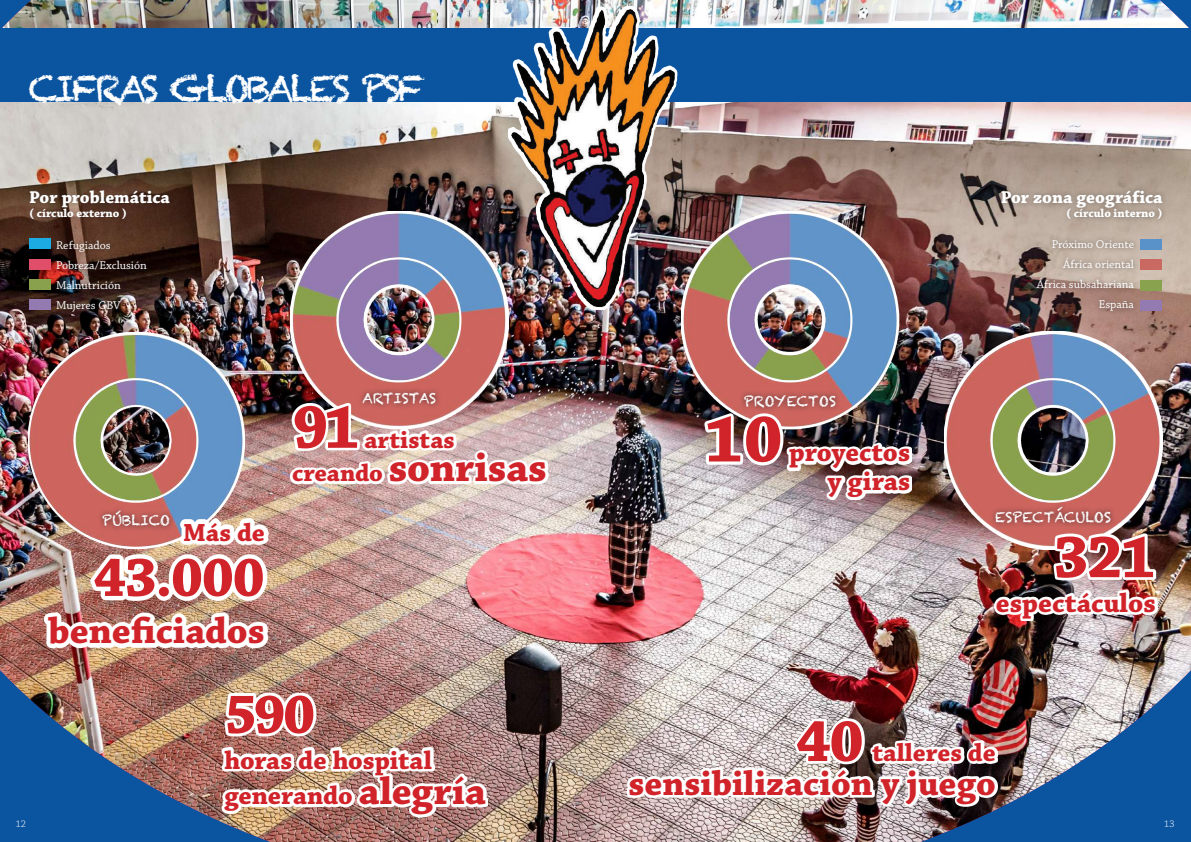
<style>
.page{position:relative;width:1191px;height:842px;background:#fff}
.page>*{position:absolute;margin:0;border:0;box-sizing:border-box;transform-origin:0 0}
.t1{font:700 70px "Chaparral Pro";color:#d1232a}
.t2{font:700 65px "Chaparral Pro";color:#d1232a}
.t3{font:700 63px "Chaparral Pro";color:#d1232a}
.t4{font:700 62px "Chaparral Pro";color:#d1232a}
.t5{font:700 58px "Chaparral Pro";color:#d1232a}
.t6{font:700 57.8px "Chaparral Pro";color:#d1232a}
.t7{font:700 42px "Chaparral Pro";color:#d1232a}
.t8{font:700 38.1px "Chaparral Pro";color:#d1232a}
.t9{font:700 36px "Chaparral Pro";color:#d1232a}
.t10{font:36px "Chalkduster";letter-spacing:-.1em;color:#fff}
.t11{font:700 27.8px "Chaparral Pro";color:#d1232a}
.t12{font:700 27.3px/28.7px "Chaparral Pro";color:#d1232a;text-align:right}
.t13{font:700 26.7px/35.6px "Chaparral Pro";color:#d1232a}
.t14{font:700 26.1px "Chaparral Pro";color:#d1232a}
.t15{font:700 26px "Chaparral Pro";color:#d1232a}
.t16{font:700 25.1px "Chaparral Pro";color:#d1232a}
.t17{font:700 18px "Chaparral Pro";color:#fff}
.t18{font:14px "Chalkduster";color:#fff}
.t19{font:12px/20px "Chaparral Pro";color:#fff}
.t20{font:700 12px "Chaparral Pro";color:#fff}
.t21{font:300 10px "Chaparral Pro";color:#fff}
.s1{font-size:25.1px}
.s2{font-size:40px}
</style>
<div class="page">
<img style="left:0;top:0;width:1191px;height:842px">
<svg style="left:681px;top:211px;width:218px;height:218px"></svg>
<img style="left:683px;top:214px;width:213px;height:212px">
<div style="left:738px;top:390px;width:103px;height:24px;background:#231f20;opacity:.75"></div>
<img style="left:704px;top:413px;width:208px;height:87px">
<img style="left:290px;top:211px;width:218px;height:192px">
<img style="left:293px;top:214px;width:212px;height:189px">
<div style="left:357px;top:387px;width:84px;height:24px;background:#231f20;opacity:.75"></div>
<svg style="left:290px;top:403px;width:258px;height:81px"></svg>
<img style="left:944px;top:331px;width:218px;height:219px">
<img style="left:946px;top:334px;width:213px;height:213px">
<div style="left:990px;top:501px;width:126px;height:28px;background:#231f20;opacity:.75"></div>
<img style="left:994px;top:534px;width:163px;height:87px">
<div style="left:24px;top:184px;width:152px;height:40px;background:#231f20;opacity:.24"></div>
<div style="left:51px;top:235px;width:101px;height:83px;background:#231f20;opacity:.24"></div>
<div style="left:29px;top:239px;width:21px;height:10px;background:#1cabe2"></div>
<div style="left:29px;top:259px;width:21px;height:10px;background:#e14e6a"></div>
<div style="left:29px;top:279px;width:21px;height:11px;background:#89a14c"></div>
<div style="left:29px;top:299px;width:21px;height:11px;background:#937ab1"></div>
<div style="left:995px;top:185px;width:173px;height:40px;background:#231f20;opacity:.24"></div>
<div style="left:1031px;top:234px;width:108px;height:83px;background:#231f20;opacity:.24"></div>
<div style="left:1140px;top:300px;width:21px;height:11px;background:#937bb2"></div>
<div style="left:1140px;top:260px;width:21px;height:10px;background:#ca6962"></div>
<div style="left:1140px;top:280px;width:21px;height:10px;background:#89a24d"></div>
<div style="left:1140px;top:239px;width:21px;height:11px;background:#5892c8"></div>
<svg style="left:28px;top:332px;width:216px;height:217px"></svg>
<img style="left:30px;top:334px;width:212px;height:213px">
<div style="left:97px;top:505px;width:78px;height:27px;background:#231f20;opacity:.75"></div>
<img style="left:221px;top:693px;width:267px;height:124px">
<svg style="left:626px;top:718px;width:371px;height:89px"></svg>
<img style="left:44px;top:518px;width:224px;height:130px">
<div style="left:0;top:28px;width:1191px;height:73px;background:#0a54a0"></div>
<svg style="left:508px;top:6px;width:169px;height:304px"></svg>
<img style="left:511px;top:9px;width:172px;height:302px">
<h3 class="t10" style="left:28px;top:68px;width:397px">CIFRAS GLOBALES PSF</h3>
<h3 class="t17" style="left:29px;top:186px;width:142px">Por problemática</h3>
<p class="t20" style="left:29px;top:206px;width:99px">( círculo externo )</p>
<p class="t19" style="left:56px;top:236px;width:92px">Refugiados<br>Pobreza/Exclusión<br>Malnutrición<br>Mujeres GBV</p>
<p class="t18" style="left:102px;top:512px;width:69px">PÚBLICO</p>
<h3 class="t14" style="left:183px;top:517px;width:83px">Más de</h3>
<h3 class="t6" style="left:94px;top:544px;width:173px">43.000</h3>
<h3 class="t8" style="left:48px;top:609px;width:218px">beneficiados</h3>
<p class="t18" style="left:362px;top:390px;width:75px">ARTISTAS</p>
<h2 class="t2" style="left:292px;top:389px;width:69px">91</h2>
<h3 class="t16" style="left:364px;top:425px;width:92px">artistas</h3>
<h3 class="t7" style="left:292px;top:443px;width:256px"><span class="s1">creando</span> sonrisas</h3>
<h3 class="t5" style="left:224px;top:680px;width:93px">590</h3>
<h3 class="t13" style="left:224px;top:743px;width:263px">horas de hospital generando <span class="s2">alegría</span></h3>
<p class="t18" style="left:744px;top:393px;width:94px">PROYECTOS</p>
<h1 class="t1" style="left:704px;top:398px;width:80px">10</h1>
<h3 class="t12" style="left:789px;top:439px;width:123px">proyectos y giras</h3>
<h3 class="t17" style="left:1000px;top:187px;width:163px">Por zona geográfica</h3>
<p class="t20" style="left:1066px;top:206px;width:98px">( círculo interno )</p>
<p class="t19" style="left:1036px;top:235px;width:99px;text-align:right">Próximo Oriente<br>África oriental<br>África subsahariana<br>España</p>
<p class="t18" style="left:995px;top:509px;width:117px">ESPECTÁCULOS</p>
<h3 class="t3" style="left:1053px;top:520px;width:104px">321</h3>
<h3 class="t11" style="left:996px;top:586px;width:161px">espectáculos</h3>
<h3 class="t4" style="left:796px;top:705px;width:69px">40</h3>
<h3 class="t15" style="left:872px;top:737px;width:125px">talleres de</h3>
<h3 class="t9" style="left:628px;top:762px;width:369px">sensibilización y juego</h3>
<p class="t21" style="left:16px;top:818px;width:12px">12</p>
<p class="t21" style="left:1164px;top:818px;width:12px">13</p>
</div>
